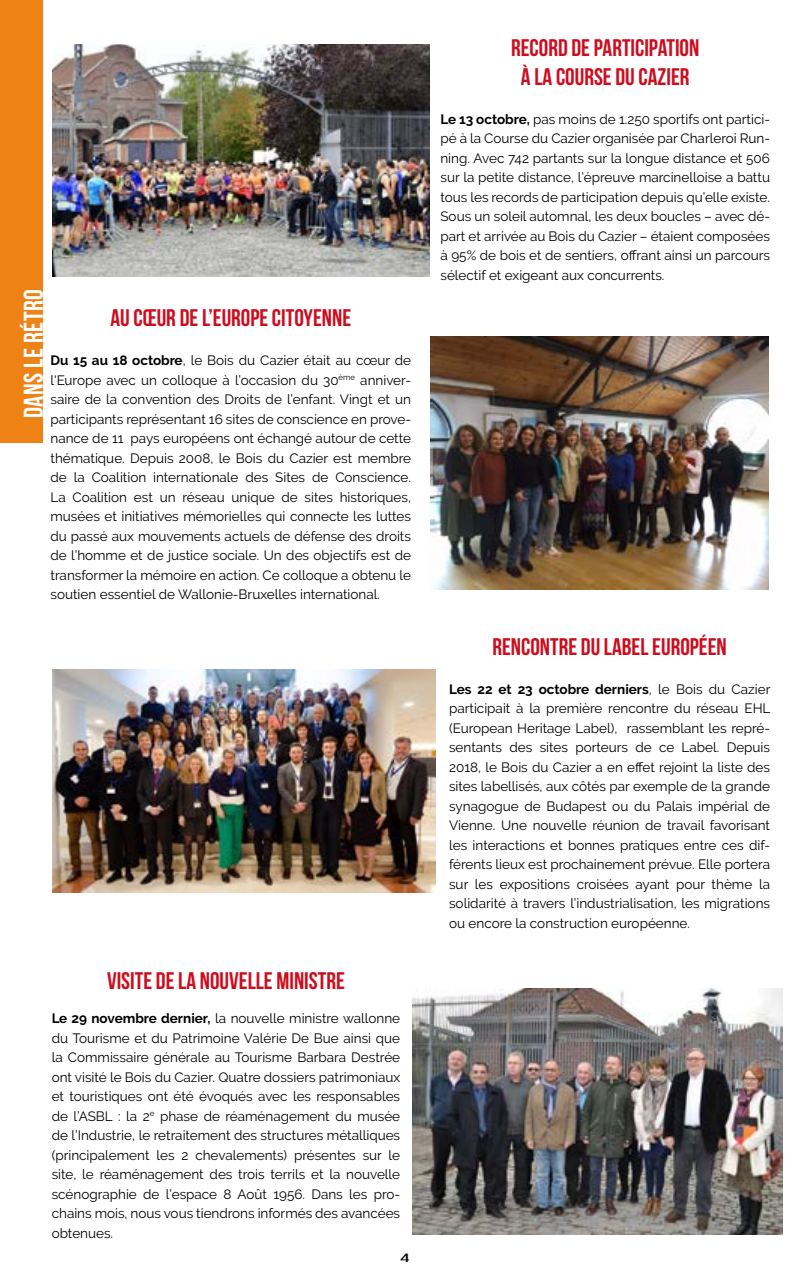
<style>
.page{position:relative;width:808px;height:1276px;background:#fff}
.page>*{position:absolute;margin:0;border:0;box-sizing:border-box;transform-origin:0 0}
.t1{font:700 27px "Bebas Neue";letter-spacing:.02em;color:#fff}
.t2{font:700 24px/28.5px "Bebas Neue";color:#cd0d1e;text-align:center}
.t3{font:13.5px/19.5px "Raleway";color:#000;text-align:justify}
.t4{font:12px "Bebas Neue";color:#000;scale:2 1}
.s1{font-weight:700}
</style>
<div class="page">
<img style="left:431px;top:336px;width:338px;height:254px">
<img style="left:53px;top:45px;width:376px;height:231px">
<img style="left:53px;top:669px;width:383px;height:223px">
<img style="left:413px;top:988px;width:369px;height:246px">
<div style="left:0;top:0;width:43px;height:442px;background:#ef8215"></div>
<h1 class="t1" style="left:19px;top:418px;width:131px;rotate:-90deg">DANS LE RÉTRO</h1>
<h2 class="t2" style="left:110px;top:303px;width:242px">AU CŒUR DE L’EUROPE CITOYENNE</h2>
<p class="t3" style="left:50px;top:351px;width:362px"><span class="s1">Du 15 au 18 octobre</span>, le Bois du Cazier était au cœur de l'Europe avec un colloque à l’occasion du 30<sup>ème</sup> anniver&shy;saire de la convention des Droits de l’enfant. Vingt et un participants représentant 16 sites de conscience en prove&shy;nance de 11 pays européens ont échangé autour de cette thématique. Depuis 2008, le Bois du Cazier est membre de la Coalition internationale des Sites de Conscience.<br>La Coalition est un réseau unique de sites historiques, musées et initiatives mémorielles qui connecte les luttes du passé aux mouvements actuels de défense des droits de l’homme et de justice sociale. Un des objectifs est de transformer la mémoire en action. Ce colloque a obtenu le soutien essentiel de Wallonie-Bruxelles international.</p>
<h2 class="t2" style="left:107px;top:965px;width:239px">VISITE DE LA NOUVELLE MINISTRE</h2>
<p class="t3" style="left:52px;top:1008px;width:350px"><span class="s1">Le 29 novembre dernier,</span> la nouvelle ministre wallonne du Tourisme et du Patrimoine Valérie De Bue ainsi que la Commissaire générale au Tourisme Barbara Destrée ont visité le Bois du Cazier. Quatre dossiers patrimoniaux et touristiques ont été évoqués avec les responsables de l’ASBL : la 2<sup>e</sup> phase de réaménagement du musée de l’Industrie, le retraitement des structures métalliques (principalement les 2 chevalements) présentes sur le site, le réaménagement des trois terrils et la nouvelle scénographie de l’espace 8 Août 1956. Dans les pro&shy;chains mois, nous vous tiendrons informés des avancées obtenues.</p>
<p class="t4" style="left:400px;top:1251px;width:6px">4</p>
<h2 class="t2" style="left:511px;top:33px;width:190px">RECORD DE PARTICIPATION<br>À LA COURSE DU CAZIER</h2>
<p class="t3" style="left:440px;top:109px;width:331px"><span class="s1">Le 13 octobre,</span> pas moins de 1.250 sportifs ont partici&shy;pé à la Course du Cazier organisée par Charleroi Run&shy;ning. Avec 742 partants sur la longue distance et 506 sur la petite distance, l’épreuve marcinelloise a battu tous les records de participation depuis qu’elle existe.<br>Sous un soleil automnal, les deux boucles – avec dé&shy;part et arrivée au Bois du Cazier – étaient composées à 95% de bois et de sentiers, offrant ainsi un parcours sélectif et exigeant aux concurrents.</p>
<h2 class="t2" style="left:492px;top:632px;width:236px">RENCONTRE DU LABEL EUROPÉEN</h2>
<p class="t3" style="left:449px;top:679px;width:323px"><span class="s1">Les 22 et 23 octobre derniers</span>, le Bois du Cazier participait à la première rencontre du réseau EHL (European Heritage Label), rassemblant les repré&shy;sentants des sites porteurs de ce Label. Depuis 2018, le Bois du Cazier a en effet rejoint la liste des sites labellisés, aux côtés par exemple de la grande synagogue de Budapest ou du Palais impérial de Vienne. Une nouvelle réunion de travail favorisant les interactions et bonnes pratiques entre ces dif&shy;férents lieux est prochainement prévue. Elle portera sur les expositions croisées ayant pour thème la solidarité à travers l’industrialisation, les migrations ou encore la construction européenne.</p>
</div>
